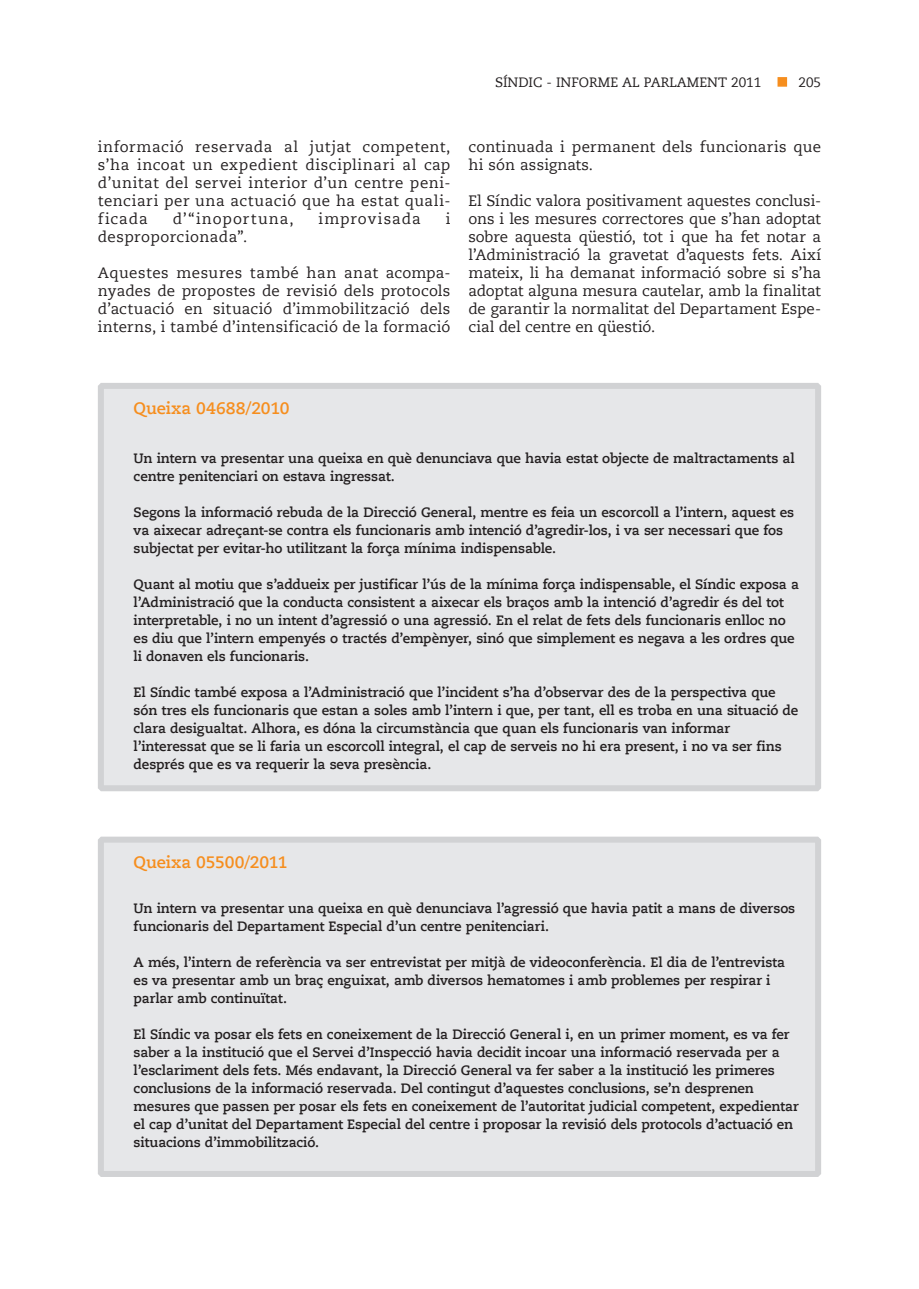
<style>
.page{position:relative;width:919px;height:1289px;background:#fff}
.page>*{position:absolute;margin:0;border:0;box-sizing:border-box;transform-origin:0 0}
.t1{font:700 16.5px "Caecilia LT";letter-spacing:-.01em;color:#f68e1e}
.Txt_gral{font:15px/18px "Caecilia LT";letter-spacing:.02em;color:#231f20;text-align:justify}
.Txt_gral-2{font:15px "Caecilia LT";letter-spacing:.075em;color:#231f20}
.Txt_gral-3{font:15px "Caecilia LT";letter-spacing:.065em;color:#231f20}
.Expedient{font:700 13.5px/18px "Caecilia LT";letter-spacing:-.005em;color:#231f20}
.t2{font:13.5px "Caecilia LT";color:#231f20}
</style>
<div class="page">
<div style="left:777px;top:77px;width:10px;height:10px;background:#f68e1e;border:2px solid #f68e1e"></div>
<div style="left:101px;top:386px;width:717px;height:402px;background:#e6e7e9"></div>
<div style="left:98px;top:383px;width:723px;height:408px;border:6px solid #d1d2d4"></div>
<div style="left:101px;top:839px;width:717px;height:334px;background:#e6e7e9"></div>
<div style="left:98px;top:836px;width:723px;height:340px;border:6px solid #d1d2d4"></div>
<p class="t2" style="left:495px;top:74px;width:267px">SÍNDIC - INFORME AL PARLAMENT 2011</p>
<p class="t2" style="left:798px;top:74px;width:24px">205</p>
<p class="Txt_gral" style="left:98px;top:138px;width:354px">informació reservada al jutjat competent, s’ha incoat un expedient disciplinari al cap d’unitat del servei interior d’un centre peni&shy;tenciari per una actuació que ha estat quali&shy;ficada</p>
<p class="Txt_gral-2" style="left:173px;top:210px;width:122px">d’“inoportuna,</p>
<p class="Txt_gral-3" style="left:318px;top:210px;width:104px">improvisada</p>
<p class="Txt_gral" style="left:445px;top:210px;width:6px">i</p>
<p class="Txt_gral" style="left:98px;top:228px;width:151px">desproporcionada”.</p>
<p class="Txt_gral" style="left:98px;top:264px;width:354px">Aquestes mesures també han anat acompa&shy;nyades de propostes de revisió dels protocols d’actuació en situació d’immobilització dels interns, i també d’intensificació de la formació</p>
<p class="Txt_gral" style="left:468px;top:138px;width:354px">continuada i permanent dels funcionaris que hi són assignats.</p>
<p class="Txt_gral" style="left:468px;top:192px;width:354px">El Síndic valora positivament aquestes conclusi&shy;ons i les mesures correctores que s’han adoptat sobre aquesta qüestió, tot i que ha fet notar a l’Administració la gravetat d’aquests fets. Així mateix, li ha demanat informació sobre si s’ha adoptat alguna mesura cautelar, amb la finalitat de garantir la normalitat del Departament Espe&shy;cial del centre en qüestió.</p>
<p class="t1" style="left:134px;top:399px;width:157px">Queixa 04688/2010</p>
<p class="Expedient" style="left:134px;top:449px;width:662px">Un intern va presentar una queixa en què denunciava que havia estat objecte de maltractaments al centre penitenciari on estava ingressat.</p>
<p class="Expedient" style="left:134px;top:503px;width:662px">Segons la informació rebuda de la Direcció General, mentre es feia un escorcoll a l’intern, aquest es va aixecar adreçant-se contra els funcionaris amb intenció d’agredir-los, i va ser necessari que fos subjectat per evitar-ho utilitzant la força mínima indispensable.</p>
<p class="Expedient" style="left:134px;top:575px;width:667px">Quant al motiu que s’addueix per justificar l’ús de la mínima força indispensable, el Síndic exposa a l’Administració que la conducta consistent a aixecar els braços amb la intenció d’agredir és del tot interpretable, i no un intent d’agressió o una agressió. En el relat de fets dels funcionaris enlloc no es diu que l’intern empenyés o tractés d’empènyer, sinó que simplement es negava a les ordres que li donaven els funcionaris.</p>
<p class="Expedient" style="left:134px;top:683px;width:666px">El Síndic també exposa a l’Administració que l’incident s’ha d’observar des de la perspectiva que són tres els funcionaris que estan a soles amb l’intern i que, per tant, ell es troba en una situació de clara desigualtat. Alhora, es dóna la circumstància que quan els funcionaris van informar l’interessat que se li faria un escorcoll integral, el cap de serveis no hi era present, i no va ser fins després que es va requerir la seva presència.</p>
<p class="t1" style="left:134px;top:852px;width:155px">Queixa 05500/2011</p>
<p class="Expedient" style="left:134px;top:899px;width:663px">Un intern va presentar una queixa en què denunciava l’agressió que havia patit a mans de diversos funcionaris del Departament Especial d’un centre penitenciari.</p>
<p class="Expedient" style="left:134px;top:953px;width:653px">A més, l’intern de referència va ser entrevistat per mitjà de videoconferència. El dia de l’entrevista es va presentar amb un braç enguixat, amb diversos hematomes i amb problemes per respirar i parlar amb continuïtat.</p>
<p class="Expedient" style="left:134px;top:1025px;width:666px">El Síndic va posar els fets en coneixement de la Direcció General i, en un primer moment, es va fer saber a la institució que el Servei d’Inspecció havia decidit incoar una informació reservada per a l’esclariment dels fets. Més endavant, la Direcció General va fer saber a la institució les primeres conclusions de la informació reservada. Del contingut d’aquestes conclusions, se’n desprenen mesures que passen per posar els fets en coneixement de l’autoritat judicial competent, expedientar el cap d’unitat del Departament Especial del centre i proposar la revisió dels protocols d’actuació en situacions d’immobilització.</p>
</div>
